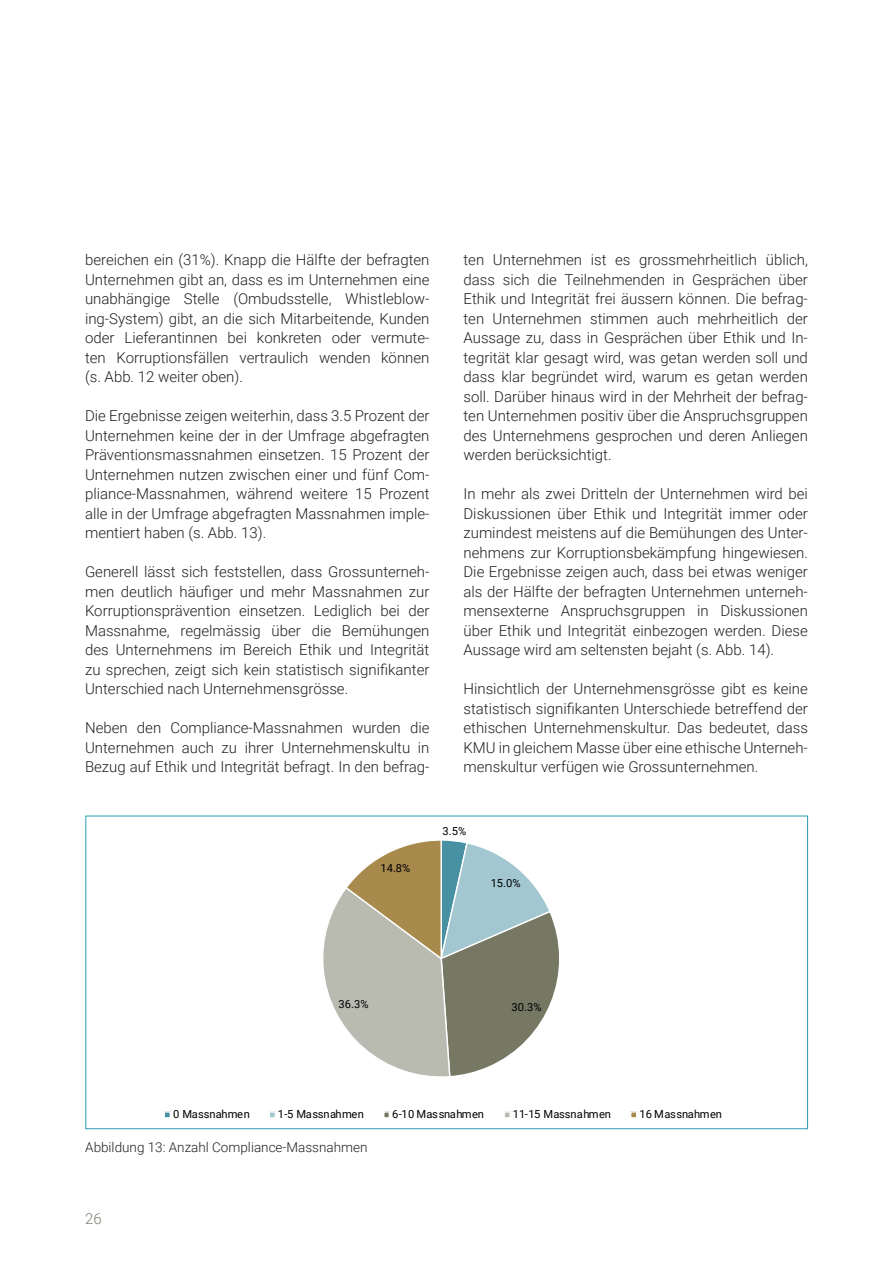
<style>
.page{position:relative;width:893px;height:1263px;background:#fff}
.page>*{position:absolute;margin:0;border:0;box-sizing:border-box;transform-origin:0 0}
.t1{font:300 15px/19.5px "Roboto";color:#231f20;text-align:justify}
.t2{font:300 15px "Roboto";color:#817d6d}
.t3{font:300 13.5px "Roboto";color:#231f20}
.t4{font:11.1px "Roboto";color:#000001}
</style>
<div class="page">
<svg style="left:323px;top:840px;width:236px;height:237px"></svg>
<div style="left:164px;top:1111px;width:7px;height:7px;border:1px solid #fff"></div>
<div style="left:269px;top:1111px;width:7px;height:7px;border:1px solid #fff"></div>
<div style="left:383px;top:1111px;width:7px;height:7px;border:1px solid #fff"></div>
<svg style="left:505px;top:1113px;width:4px;height:3px"></svg>
<div style="left:503px;top:1111px;width:8px;height:7px;border:1px solid #fff"></div>
<div style="left:630px;top:1111px;width:7px;height:7px;border:1px solid #fff"></div>
<p class="t1" style="left:85px;top:249px;width:346px">bereichen ein (31%). Knapp die Hälfte der befragten Unternehmen gibt an, dass es im Unternehmen eine unabhängige Stelle (Ombudsstelle, Whistleblow&shy;ing-System) gibt, an die sich Mitarbeitende, Kunden oder Lieferantinnen bei konkreten oder vermute&shy;ten Korruptionsfällen vertraulich wenden können (s. Abb. 12 weiter oben).</p>
<p class="t1" style="left:85px;top:405px;width:346px">Die Ergebnisse zeigen weiterhin, dass 3.5 Prozent der Unternehmen keine der in der Umfrage abgefragten Präventionsmassnahmen einsetzen. 15 Prozent der Unternehmen nutzen zwischen einer und fünf Com&shy;pliance-Massnahmen, während weitere 15 Prozent alle in der Umfrage abgefragten Massnahmen imple&shy;mentiert haben (s. Abb. 13).</p>
<p class="t1" style="left:85px;top:561px;width:346px">Generell lässt sich feststellen, dass Grossunterneh&shy;men deutlich häufiger und mehr Massnahmen zur Korruptionsprävention einsetzen. Lediglich bei der Massnahme, regelmässig über die Bemühungen des Unternehmens im Bereich Ethik und Integrität zu sprechen, zeigt sich kein statistisch signifikanter Unterschied nach Unternehmensgrösse.</p>
<p class="t1" style="left:85px;top:717px;width:346px">Neben den Compliance-Massnahmen wurden die Unternehmen auch zu ihrer Unternehmenskultu in Bezug auf Ethik und Integrität befragt. In den befrag-</p>
<p class="t1" style="left:463px;top:249px;width:346px">ten Unternehmen ist es grossmehrheitlich üblich, dass sich die Teilnehmenden in Gesprächen über Ethik und Integrität frei äussern können. Die befrag&shy;ten Unternehmen stimmen auch mehrheitlich der Aussage zu, dass in Gesprächen über Ethik und In&shy;tegrität klar gesagt wird, was getan werden soll und dass klar begründet wird, warum es getan werden soll. Darüber hinaus wird in der Mehrheit der befrag&shy;ten Unternehmen positiv über die Anspruchsgruppen des Unternehmens gesprochen und deren Anliegen werden berücksichtigt.</p>
<p class="t1" style="left:463px;top:483px;width:346px">In mehr als zwei Dritteln der Unternehmen wird bei Diskussionen über Ethik und Integrität immer oder zumindest meistens auf die Bemühungen des Unter&shy;nehmens zur Korruptionsbekämpfung hingewiesen.<br>Die Ergebnisse zeigen auch, dass bei etwas weniger als der Hälfte der befragten Unternehmen unterneh&shy;mensexterne Anspruchsgruppen in Diskussionen über Ethik und Integrität einbezogen werden. Diese Aussage wird am seltensten bejaht (s. Abb. 14).</p>
<p class="t1" style="left:463px;top:678px;width:346px">Hinsichtlich der Unternehmensgrösse gibt es keine statistisch signifikanten Unterschiede betreffend der ethischen Unternehmenskultur. Das bedeutet, dass KMU in gleichem Masse über eine ethische Unterneh&shy;menskultur verfügen wie Grossunternehmen.</p>
<p class="t4" style="left:380px;top:860px;width:31px">14.8%</p>
<p class="t4" style="left:443px;top:824px;width:25px">3.5%</p>
<p class="t4" style="left:491px;top:875px;width:31px">15.0%</p>
<p class="t4" style="left:339px;top:996px;width:31px">36.3%</p>
<p class="t4" style="left:512px;top:999px;width:31px">30.3%</p>
<p class="t4" style="left:173px;top:1106px;width:78px">0 Massnahmen</p>
<p class="t4" style="left:278px;top:1106px;width:88px">1-5 Massnahmen</p>
<p class="t4" style="left:392px;top:1106px;width:93px">6-10 Massnahmen</p>
<p class="t4" style="left:513px;top:1106px;width:100px">11-15 Massnahmen</p>
<p class="t4" style="left:639px;top:1106px;width:84px">16 Massnahmen</p>
<p class="t3" style="left:85px;top:1138px;width:284px">Abbildung 13: Anzahl Compliance-Massnahmen</p>
<p class="t2" style="left:85px;top:1208px;width:18px">26</p>
</div>
